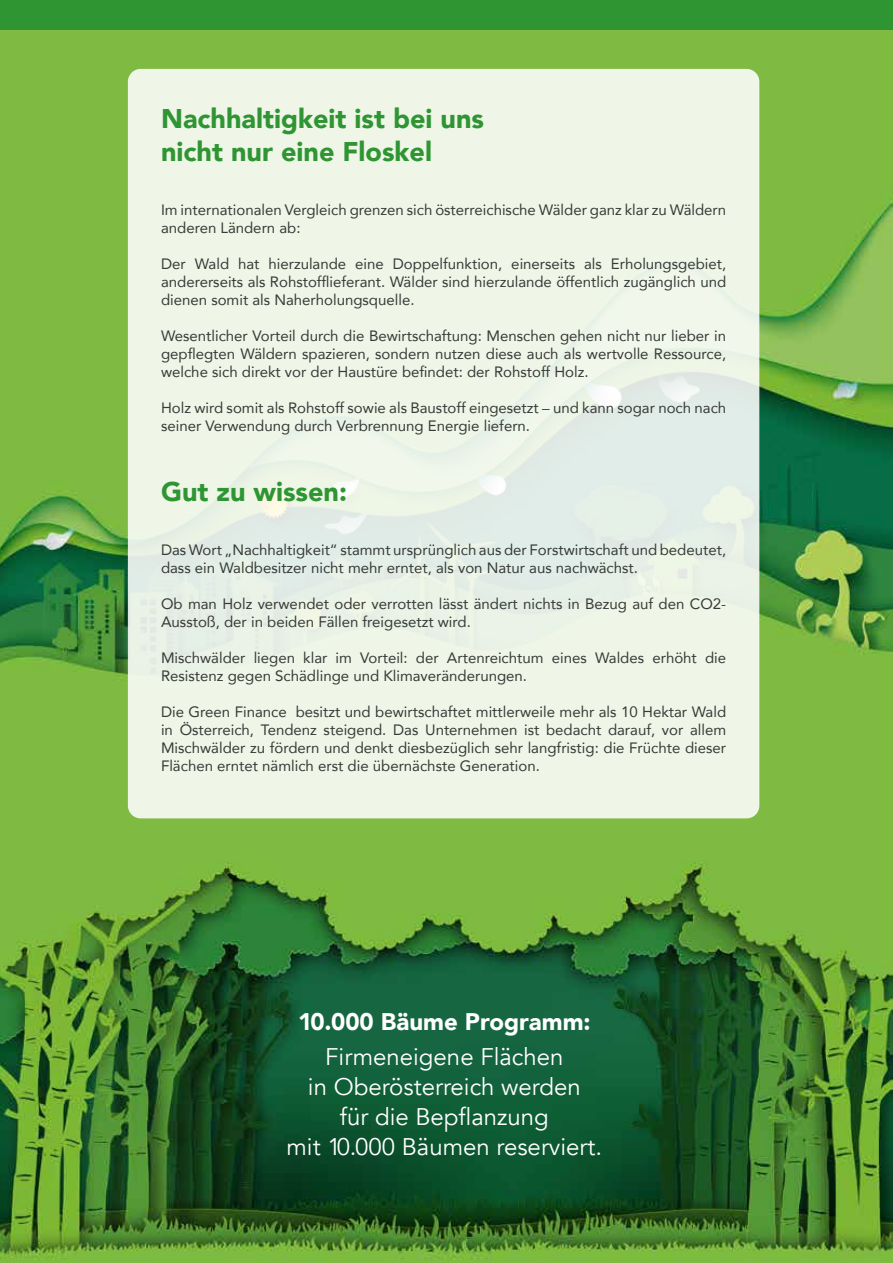
<style>
.page{position:relative;width:893px;height:1263px;background:#fff}
.page>*{position:absolute;margin:0;border:0;box-sizing:border-box;transform-origin:0 0}
.t1{font:900 27px/32.4px "Avenir";color:#2f9533}
.t2{font:24px/30px "Avenir";color:#fff;text-align:center}
.t3{font:900 24px "Avenir";color:#fff}
.t4{font:15px/18px "Avenir";color:#373a37}
</style>
<div class="page">
<img style="left:0;top:30px;width:893px;height:1233px">
<div style="left:128px;top:69px;width:631px;height:749px;background:linear-gradient(to right,#eef5e8,#ebf4e8);border-radius:13px"></div>
<div style="left:0;top:0;width:893px;height:30px;background:#2f9533"></div>
<h1 class="t1" style="left:161px;top:102px;width:325px">Nachhaltigkeit ist bei uns nicht nur eine Floskel</h1>
<p class="t4" style="left:161px;top:200px;width:567px">Im internationalen Vergleich grenzen sich österreichische Wälder ganz klar zu Wäldern anderen Ländern ab:</p>
<p class="t4" style="left:161px;top:254px;width:567px;text-align:justify">Der Wald hat hierzulande eine Doppelfunktion, einerseits als Erholungsgebiet, andererseits als Rohstofflieferant. Wälder sind hierzulande öffentlich zugänglich und dienen somit als Naherholungsquelle.</p>
<p class="t4" style="left:161px;top:326px;width:567px;text-align:justify">Wesentlicher Vorteil durch die Bewirtschaftung: Menschen gehen nicht nur lieber in gepflegten Wäldern spazieren, sondern nutzen diese auch als wertvolle Ressource, welche sich direkt vor der Haustüre befindet: der Rohstoff Holz.</p>
<p class="t4" style="left:161px;top:398px;width:567px">Holz wird somit als Rohstoff sowie als Baustoff eingesetzt – und kann sogar noch nach seiner Verwendung durch Verbrennung Energie liefern.</p>
<h1 class="t1" style="left:161px;top:475px;width:187px">Gut zu wissen:</h1>
<p class="t4" style="left:161px;top:541px;width:567px">Das Wort „Nachhaltigkeit“ stammt ursprünglich aus der Forstwirtschaft und bedeutet, dass ein Waldbesitzer nicht mehr erntet, als von Natur aus nachwächst.</p>
<p class="t4" style="left:161px;top:595px;width:567px">Ob man Holz verwendet oder verrotten lässt ändert nichts in Bezug auf den CO2-<br>Ausstoß, der in beiden Fällen freigesetzt wird.</p>
<p class="t4" style="left:161px;top:649px;width:567px">Mischwälder liegen klar im Vorteil: der Artenreichtum eines Waldes erhöht die<br>Resistenz gegen Schädlinge und Klimaveränderungen.</p>
<p class="t4" style="left:161px;top:703px;width:567px;text-align:justify">Die Green Finance besitzt und bewirtschaftet mittlerweile mehr als 10 Hektar Wald in Österreich, Tendenz steigend. Das Unternehmen ist bedacht darauf, vor allem Mischwälder zu fördern und denkt diesbezüglich sehr langfristig: die Früchte dieser Flächen erntet nämlich erst die übernächste Generation.</p>
<h2 class="t3" style="left:298px;top:1001px;width:294px">10.000 Bäume Programm:</h2>
<h2 class="t2" style="left:287px;top:1042px;width:317px">Firmeneigene Flächen<br>in Oberösterreich werden<br>für die Bepflanzung<br>mit 10.000 Bäumen reserviert.</h2>
</div>
